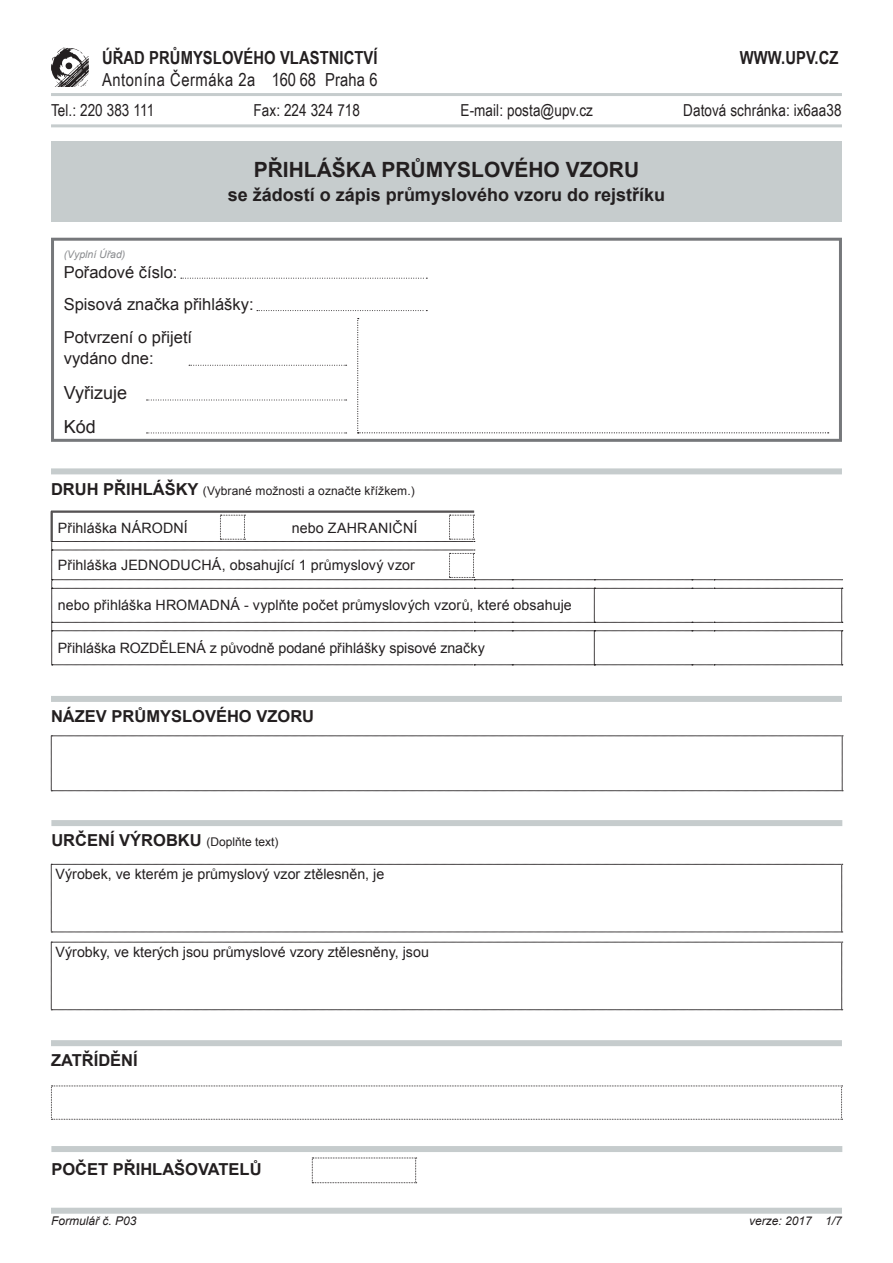
<style>
.page{position:relative;width:893px;height:1263px;background:#fff}
.page>*{position:absolute;margin:0;border:0;box-sizing:border-box;transform-origin:0 0}
.t1{font:700 21px "Arial";color:#231f20}
.t2{font:700 18px "Arial";color:#231f20}
.t3{font:700 18px "Arial Narrow";letter-spacing:.005em;color:#231f20}
.t4{font:18px "Arial Narrow";letter-spacing:.03em;color:#231f20}
.t5{font:18px/34.3px "Arial";color:#231f20}
.t6{font:700 16.5px "Arial";color:#231f20}
.t7{font:16.5px "Arial Narrow";letter-spacing:.005em;color:#231f20}
.t8{font:16.5px/32.4px "Arial";color:#231f20}
.t9{font:14.25px "Arial";color:#231f20}
.t10{font:12px "Arial";letter-spacing:.01em;color:#231f20}
.t11{font:italic 12px "Arial";color:#231f20}
.t12{font:italic 10.5px "Arial";color:#8a8c8f}
.s1{font-weight:700;font-size:16.5px}
.s2{font-weight:400;font-size:12px}
</style>
<div class="page">
<div style="left:51px;top:141px;width:791px;height:81px;background:#c6cccd"></div>
<hr style="left:51px;top:93px;width:791px;height:3px;background:#c6cccd">
<hr style="left:51px;top:124px;width:791px;height:3px;background:#c6cccd">
<hr style="left:51px;top:511px;width:423px;height:1px;background:#231f20">
<hr style="left:51px;top:511px;width:1px;height:30px;background:#231f20">
<svg style="left:51px;top:47px;width:38px;height:40px"></svg>
<svg style="left:51px;top:864px;width:792px;height:69px"></svg>
<svg style="left:51px;top:942px;width:792px;height:68px"></svg>
<div style="left:51px;top:238px;width:791px;height:204px;border:3px solid #76787b"></div>
<svg style="left:257px;top:310px;width:170px;height:1px"></svg>
<svg style="left:189px;top:365px;width:158px;height:1px"></svg>
<svg style="left:181px;top:278px;width:246px;height:1px"></svg>
<svg style="left:147px;top:400px;width:200px;height:1px"></svg>
<svg style="left:147px;top:433px;width:200px;height:1px"></svg>
<svg style="left:357px;top:318px;width:472px;height:115px"></svg>
<div style="left:51px;top:468px;width:791px;height:6px;background:#c6cccd"></div>
<div style="left:51px;top:696px;width:791px;height:6px;background:#c6cccd"></div>
<div style="left:51px;top:820px;width:791px;height:6px;background:#c6cccd"></div>
<div style="left:51px;top:1208px;width:791px;height:6px;background:#c6cccd"></div>
<svg style="left:51px;top:736px;width:792px;height:55px"></svg>
<svg style="left:52px;top:512px;width:791px;height:153px"></svg>
<svg style="left:51px;top:1085px;width:792px;height:35px"></svg>
<div style="left:51px;top:1040px;width:791px;height:6px;background:#c6cccd"></div>
<div style="left:51px;top:1146px;width:791px;height:6px;background:#c6cccd"></div>
<svg style="left:312px;top:1157px;width:105px;height:26px"></svg>
<p class="t3" style="left:102px;top:47px;width:277px">ÚŘAD PRŮMYSLOVÉHO VLASTNICTVÍ</p>
<p class="t3" style="left:740px;top:47px;width:100px">WWW.UPV .CZ</p>
<p class="t4" style="left:102px;top:66px;width:277px">Antonína Čermáka 2a 160 68 Praha 6</p>
<p class="t7" style="left:51px;top:98px;width:105px">Tel.: 220 383 111</p>
<p class="t7" style="left:254px;top:98px;width:108px">Fax: 224 324 718</p>
<p class="t7" style="left:461px;top:98px;width:134px">E-mail: posta@upv.cz</p>
<p class="t7" style="left:683px;top:98px;width:160px">Datová schránka: ix6aa38</p>
<h1 class="t1" style="left:254px;top:155px;width:387px">PŘIHLÁŠKA PRŮMYSLOVÉHO VZORU</h1>
<p class="t2" style="left:228px;top:182px;width:439px">se žádostí o zápis průmyslového vzoru do rejstříku</p>
<p class="t12" style="left:64px;top:248px;width:63px">(Vyplní Úřad)</p>
<p class="t8" style="left:64px;top:256px;width:191px">Pořadové číslo:<br>Spisová značka přihlášky:<br>Potvrzení o přijetí</p>
<p class="t8" style="left:64px;top:343px;width:91px">vydáno dne:</p>
<p class="t5" style="left:64px;top:375px;width:65px">Vyřizuje<br>Kód</p>
<p class="t10" style="left:51px;top:482px;width:365px"><span class="s1">DRUH PŘIHLÁŠKY</span> (Vybrané možnosti a označte křížkem.)</p>
<p class="t9" style="left:58px;top:518px;width:132px">Přihláška NÁRODNÍ</p>
<p class="t9" style="left:292px;top:518px;width:127px">nebo ZAHRANIČNÍ</p>
<p class="t9" style="left:58px;top:556px;width:359px">Přihláška JEDNODUCHÁ, obsahující 1 průmyslový vzor</p>
<p class="t9" style="left:58px;top:596px;width:516px">nebo přihláška HROMADNÁ - vyplňte počet průmyslových vzorů, které obsahuje</p>
<p class="t9" style="left:58px;top:639px;width:429px">Přihláška ROZDĚLENÁ z původně podané přihlášky spisové značky</p>
<p class="t6" style="left:51px;top:705px;width:265px">NÁZEV PRŮMYSLOVÉHO VZORU</p>
<p class="t6" style="left:51px;top:829px;width:228px">URČENÍ VÝROBKU <span class="s2">(Doplňte text)</span></p>
<p class="t9" style="left:56px;top:865px;width:330px">Výrobek, ve kterém je průmyslový vzor ztělesněn, je</p>
<p class="t9" style="left:56px;top:942px;width:375px">Výrobky, ve kterých jsou průmyslové vzory ztělesněny, jsou</p>
<p class="t6" style="left:51px;top:1049px;width:88px">ZATŘÍDĚNÍ</p>
<p class="t6" style="left:51px;top:1158px;width:212px">POČET PŘIHLAŠOVATELŮ</p>
<p class="t11" style="left:51px;top:1213px;width:87px">Formulář č. P03</p>
<p class="t11" style="left:749px;top:1213px;width:94px">verze: 2017 1/7</p>
</div>
